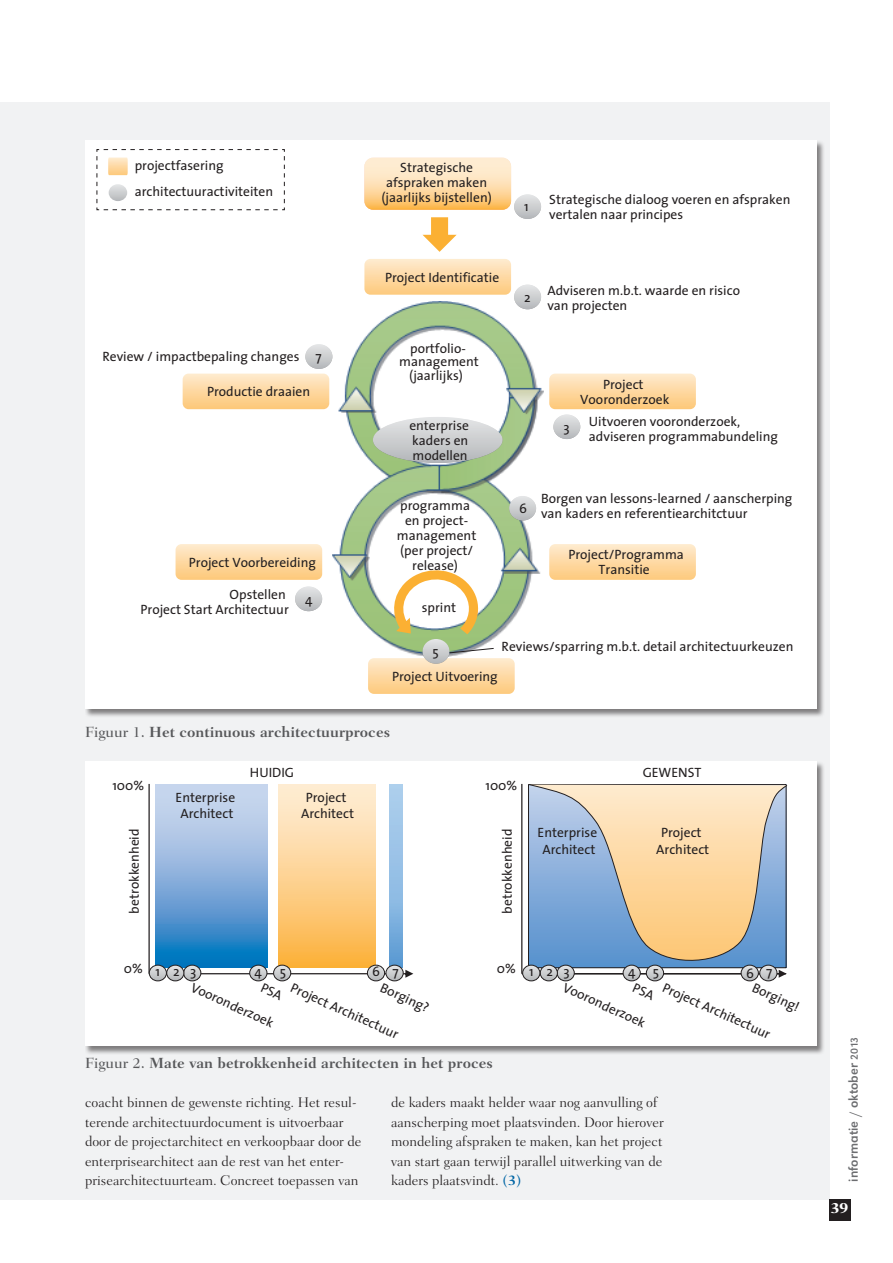
<style>
.page{position:relative;width:893px;height:1263px;background:#fff}
.page>*{position:absolute;margin:0;border:0;box-sizing:border-box;transform-origin:0 0}
.Bijschrift_figuur{font:700 15px "Fairfield LT Std";color:#57585a}
.t1{font:800 15px "Fairfield LT Std";color:#fff}
.t2{font:300 14.25px/19.5px "Fairfield LT Std";color:#231f20}
.t3{font:13.5px/15px "The Sans";color:#231f20;text-align:center}
.t4{font:13.5px "URW Grotesk TOT";color:#6c6d70}
.s1{font-weight:500}
.s2{font-weight:700;color:#0166a5}
.s3{font-size:10.5px}
</style>
<div class="page">
<div style="left:0;top:102px;width:829px;height:1097px;background:#f1f2f3"></div>
<div style="left:829px;top:1199px;width:21px;height:21px;background:#231f20"></div>
<div style="left:85px;top:761px;width:740px;height:294px;background:#231f20;opacity:.55"></div>
<div style="left:85px;top:761px;width:731px;height:285px;background:#fff"></div>
<svg style="left:390px;top:784px;width:12px;height:181px;background:#8ebbe3"></svg>
<hr style="left:148px;top:784px;width:2px;height:190px;background:#231f20">
<svg style="left:156px;top:784px;width:111px;height:181px;background:#7eacd9"></svg>
<div style="left:278px;top:784px;width:98px;height:184px;background:linear-gradient(to bottom,#fff0df,#fcb342)"></div>
<hr style="left:521px;top:784px;width:1px;height:190px;background:#231f20">
<svg style="left:529px;top:784px;width:259px;height:181px;background:#c1c1bb"></svg>
<div style="left:85px;top:140px;width:740px;height:577px;background:#231f20;opacity:.55"></div>
<div style="left:85px;top:140px;width:731px;height:568px;background:#fff"></div>
<svg style="left:549px;top:544px;width:147px;height:36px;background:#fddaa6"></svg>
<svg style="left:176px;top:544px;width:146px;height:36px;background:#fdd9a4"></svg>
<img style="left:332px;top:309px;width:211px;height:319px">
<svg style="left:364px;top:259px;width:177px;height:50px"></svg>
<svg style="left:373px;top:417px;width:130px;height:46px;background:#c9cfc9"></svg>
<svg style="left:549px;top:374px;width:147px;height:65px"></svg>
<svg style="left:295px;top:586px;width:27px;height:25px"></svg>
<svg style="left:183px;top:344px;width:149px;height:65px"></svg>
<svg style="left:509px;top:496px;width:27px;height:24px"></svg>
<svg style="left:364px;top:158px;width:177px;height:94px"></svg>
<svg style="left:368px;top:566px;width:147px;height:128px"></svg>
<svg style="left:97px;top:149px;width:188px;height:61px"></svg>
<svg style="left:149px;top:965px;width:264px;height:17px"></svg>
<svg style="left:522px;top:965px;width:265px;height:17px"></svg>
<p class="t3" style="left:135px;top:158px;width:90px">projectfasering</p>
<p class="t3" style="left:135px;top:184px;width:140px">architectuuractiviteiten</p>
<p class="t3" style="left:102px;top:348px;width:199px">Review / impactbepaling changes</p>
<p class="t3" style="left:315px;top:349px;width:8px">7</p>
<p class="t3" style="left:207px;top:384px;width:105px">Productie draaien</p>
<p class="t3" style="left:189px;top:554px;width:129px">Project Voorbereiding</p>
<p class="t3" style="left:140px;top:587px;width:150px;text-align:right">Opstellen<br>Project Start Architectuur</p>
<p class="t3" style="left:305px;top:591px;width:9px">4</p>
<p class="t3" style="left:381px;top:160px;width:112px">Strategische afspraken maken (jaarlijks bijstellen)</p>
<p class="t3" style="left:385px;top:269px;width:116px">Project Identificatie</p>
<p class="t3" style="left:399px;top:341px;width:81px;line-height:13.6px">portfolio&shy;management (jaarlijks)</p>
<p class="t3" style="left:524px;top:199px;width:6px">1</p>
<p class="t3" style="left:549px;top:191px;width:243px;text-align:left">Strategische dialoog voeren en afspraken vertalen naar principes</p>
<p class="t3" style="left:524px;top:289px;width:8px">2</p>
<p class="t3" style="left:547px;top:282px;width:194px;text-align:left">Adviseren m.b.t. waarde en risico van projecten</p>
<p class="t3" style="left:580px;top:376px;width:91px">Project<br>Vooronderzoek</p>
<p class="t3" style="left:409px;top:417px;width:61px;text-align:justify">enterprise kaders en modellen</p>
<p class="t3" style="left:563px;top:419px;width:8px">3</p>
<p class="t3" style="left:589px;top:413px;width:191px;text-align:left">Uitvoeren vooronderzoek, adviseren programmabundeling</p>
<p class="t3" style="left:397px;top:497px;width:81px">programma en project&shy;management (per project/ release)</p>
<p class="t3" style="left:422px;top:599px;width:36px">sprint</p>
<p class="t3" style="left:433px;top:644px;width:8px">5</p>
<p class="t3" style="left:519px;top:500px;width:9px">6</p>
<p class="t3" style="left:541px;top:491px;width:253px;text-align:left">Borgen van lessons-learned / aanscherping van kaders en referentiearchitctuur</p>
<p class="t3" style="left:568px;top:547px;width:117px">Project/Programma<br>Transitie</p>
<p class="t3" style="left:502px;top:638px;width:293px">Reviews/sparring m.b.t. detail architectuurkeuzen</p>
<p class="t3" style="left:392px;top:668px;width:107px">Project Uitvoering</p>
<p class="Bijschrift_figuur" style="left:85px;top:723px;width:307px"><span class="s1">Figuur 1.</span> Het continuous architectuurproces</p>
<p class="t3" style="left:112px;top:777px;width:33px">100%</p>
<p class="t3" style="left:176px;top:789px;width:61px;line-height:16.2px">Enterprise<br>Architect</p>
<p class="t3" style="left:250px;top:764px;width:46px">HUIDIG</p>
<p class="t3" style="left:643px;top:764px;width:60px">GEWENST</p>
<p class="t3" style="left:301px;top:789px;width:54px;line-height:16.2px">Project<br>Architect</p>
<p class="t3" style="left:485px;top:777px;width:33px">100%</p>
<p class="t3" style="left:126px;top:914px;width:87px;rotate:-90deg">betrokkenheid</p>
<p class="t3" style="left:499px;top:914px;width:87px;rotate:-90deg">betrokkenheid</p>
<p class="t3" style="left:538px;top:824px;width:61px;line-height:16.2px">Enterprise<br>Architect</p>
<p class="t3" style="left:656px;top:824px;width:54px;line-height:16.2px">Project<br>Architect</p>
<p class="t3" style="left:124px;top:961px;width:21px">0%</p>
<p class="t3" style="left:497px;top:961px;width:21px">0%</p>
<p class="t3" style="left:156px;top:963px;width:42px">123</p>
<p class="t3" style="left:255px;top:963px;width:9px">4</p>
<p class="t3" style="left:280px;top:963px;width:8px">5</p>
<p class="t3" style="left:372px;top:963px;width:28px">6 7</p>
<p class="t3" style="left:529px;top:963px;width:42px">123</p>
<p class="t3" style="left:628px;top:963px;width:9px">4</p>
<p class="t3" style="left:653px;top:963px;width:8px">5</p>
<p class="t3" style="left:746px;top:964px;width:28px">6 7</p>
<p class="t3" style="left:195px;top:980px;width:91px;rotate:24deg">Vooronderzoek</p>
<p class="t3" style="left:294px;top:980px;width:118px;rotate:24deg">Project Architectuur</p>
<p class="t3" style="left:384px;top:980px;width:53px;rotate:24deg">Borging?</p>
<p class="t3" style="left:567px;top:980px;width:91px;rotate:24deg">Vooronderzoek</p>
<p class="t3" style="left:666px;top:980px;width:118px;rotate:24deg">Project Architectuur</p>
<p class="t3" style="left:756px;top:980px;width:52px;rotate:24deg">Borging!</p>
<p class="Bijschrift_figuur" style="left:85px;top:1054px;width:409px"><span class="s1">Figuur 2.</span> Mate van betrokkenheid architecten in het proces</p>
<p class="t2" style="left:85px;top:1093px;width:278px">coacht binnen de gewenste richting. Het resul&shy;terende architectuurdocument is uitvoerbaar door de projectarchitect en verkoopbaar door de enterprisearchitect aan de rest van het enter&shy;prisearchitectuurteam. Concreet toepassen van</p>
<p class="t2" style="left:391px;top:1093px;width:274px">de kaders maakt helder waar nog aanvulling of aanscherping moet plaatsvinden. Door hierover mondeling afspraken te maken, kan het project van start gaan terwijl parallel uitwerking van de kaders plaatsvindt. <span class="s2">(3)</span></p>
<p class="t4" style="left:845px;top:1181px;width:146px;rotate:-90deg">informatie / oktober <span class="s3">2013</span></p>
<p class="t1" style="left:830px;top:1199px;width:20px">39</p>
</div>
